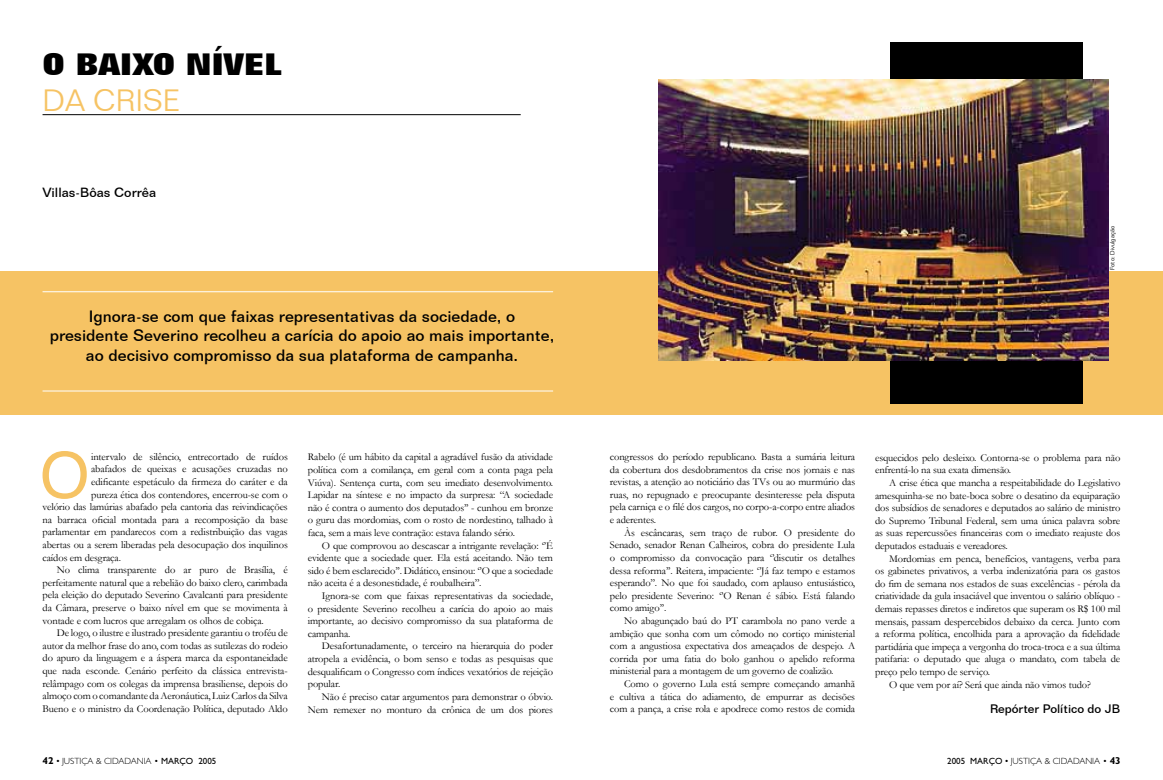
<style>
.page{position:relative;width:1163px;height:780px;background:#fff}
.page>*{position:absolute;margin:0;border:0;box-sizing:border-box;transform-origin:0 0}
.t1{font:63.2px "Helvetica";color:#f6c364}
.t2{font:800 30px "Folio BT";color:#000}
.t3{font:300 30px "Folio BT";color:#f6c364}
.t4{font:500 16px/19.2px "Folio BT";color:#000;text-align:center}
.t5{font:500 13px "Folio BT";color:#000}
.t6{font:500 12px "Folio BT";color:#000}
.t7{font:10.5px/12.6px "Garamond";letter-spacing:-.01em;color:#000;text-align:justify}
.t8{font:300 9px "Gill Sans";color:#000}
.t9{font:300 6px "Folio BT";color:#000}
.s1{font-weight:700;font-size:10px}
.s2{font-weight:400}
</style>
<div class="page">
<div style="left:0;top:271px;width:1162px;height:143px;background:#f6c364"></div>
<hr style="left:43px;top:291px;width:510px;height:1px;background:#fff">
<hr style="left:43px;top:390px;width:510px;height:1px;background:#fff">
<hr style="left:43px;top:114px;width:477px;height:1px;background:#000">
<div style="left:889px;top:43px;width:193px;height:361px;background:#000"></div>
<img style="left:658px;top:79px;width:450px;height:282px">
<h2 class="t2" style="left:43px;top:45px;width:241px">O BAIXO NÍVEL</h2>
<h2 class="t3" style="left:43px;top:82px;width:69px">DA CRISE</h2>
<p class="t5" style="left:43px;top:184px;width:115px">Villas-Bôas Corrêa</p>
<h3 class="t4" style="left:50px;top:307px;width:506px">Ignora-se com que faixas representativas da sociedade, o presidente Severino recolheu a carícia do apoio ao mais importante, ao decisivo compromisso da sua plataforma de campanha.</h3>
<h1 class="t1" style="left:40px;top:426px;width:51px">O</h1>
<p class="t7" style="left:91px;top:450px;width:198px">intervalo de silêncio, entrecortado de ruídos</p>
<p class="t7" style="left:91px;top:462px;width:198px">abafados de queixas e acusações cruzadas no</p>
<p class="t7" style="left:91px;top:475px;width:198px">edificante espetáculo da firmeza do caráter e da</p>
<p class="t7" style="left:91px;top:488px;width:198px">pureza ética dos contendores, encerrou-se com o</p>
<p class="t7" style="left:43px;top:500px;width:247px">velório das lamúrias abafado pela cantoria das reivindicações</p>
<p class="t7" style="left:43px;top:513px;width:247px">na barraca oficial montada para a recomposição da base</p>
<p class="t7" style="left:43px;top:525px;width:247px">parlamentar em pandarecos com a redistribuição das vagas</p>
<p class="t7" style="left:43px;top:538px;width:247px">abertas ou a serem liberadas pela desocupação dos inquilinos</p>
<p class="t7" style="left:43px;top:551px;width:80px">caídos em desgraça.</p>
<p class="t7" style="left:57px;top:563px;width:232px">No clima transparente do ar puro de Brasília, é</p>
<p class="t7" style="left:43px;top:576px;width:247px">perfeitamente natural que a rebelião do baixo clero, carimbada</p>
<p class="t7" style="left:43px;top:588px;width:247px">pela eleição do deputado Severino Cavalcanti para presidente</p>
<p class="t7" style="left:43px;top:601px;width:247px">da Câmara, preserve o baixo nível em que se movimenta à</p>
<p class="t7" style="left:43px;top:614px;width:223px">vontade e com lucros que arregalam os olhos de cobiça.</p>
<p class="t7" style="left:57px;top:626px;width:232px">De logo, o ilustre e ilustrado presidente garantiu o troféu de</p>
<p class="t7" style="left:43px;top:639px;width:247px">autor da melhor frase do ano, com todas as sutilezas do rodeio</p>
<p class="t7" style="left:43px;top:651px;width:247px">do apuro da linguagem e a áspera marca da espontaneidade</p>
<p class="t7" style="left:43px;top:664px;width:247px">que nada esconde. Cenário perfeito da clássica entrevista-</p>
<p class="t7" style="left:43px;top:677px;width:247px">relâmpago com os colegas da imprensa brasiliense, depois do</p>
<p class="t7" style="left:43px;top:689px;width:247px">almoço com o comandante da Aeronáutica, Luiz Carlos da Silva</p>
<p class="t7" style="left:43px;top:702px;width:247px">Bueno e o ministro da Coordenação Política, deputado Aldo</p>
<p class="t7" style="left:308px;top:450px;width:247px">Rabelo (é um hábito da capital a agradável fusão da atividade política com a comilança, em geral com a conta paga pela Viúva). Sentença curta, com seu imediato desenvolvimento.<br>Lapidar na síntese e no impacto da surpresa: “A sociedade não é contra o aumento dos deputados’’ - cunhou em bronze o guru das mordomias, com o rosto de nordestino, talhado à faca, sem a mais leve contração: estava falando sério.</p>
<p class="t7" style="left:308px;top:539px;width:247px;text-indent:14px">O que comprovou ao descascar a intrigante revelação: ‘’É evidente que a sociedade quer. Ela está aceitando. Não tem sido é bem esclarecido’’. Didático, ensinou: ‘’O que a sociedade não aceita é a desonestidade, é roubalheira’’.</p>
<p class="t7" style="left:308px;top:589px;width:247px;text-indent:14px">Ignora-se com que faixas representativas da sociedade, o presidente Severino recolheu a carícia do apoio ao mais importante, ao decisivo compromisso da sua plataforma de campanha.</p>
<p class="t7" style="left:308px;top:639px;width:247px;text-indent:14px">Desafortunadamente, o terceiro na hierarquia do poder atropela a evidência, o bom senso e todas as pesquisas que desqualificam o Congresso com índices vexatórios de rejeição popular.</p>
<p class="t7" style="left:308px;top:690px;width:247px;text-align:right">Não é preciso catar argumentos para demonstrar o óbvio.<br>Nem remexer no monturo da crônica de um dos piores</p>
<p class="t9" style="left:1108px;top:270px;width:45px;rotate:-90deg">FOTO: DIVULGAÇÃO</p>
<p class="t7" style="left:609px;top:450px;width:247px">congressos do período republicano. Basta a sumária leitura da cobertura dos desdobramentos da crise nos jornais e nas revistas, a atenção ao noticiário das TVs ou ao murmúrio das ruas, no repugnado e preocupante desinteresse pela disputa pela carniça e o filé dos cargos, no corpo-a-corpo entre aliados e aderentes.</p>
<p class="t7" style="left:609px;top:526px;width:247px;text-indent:14px">Às escâncaras, sem traço de rubor. O presidente do Senado, senador Renan Calheiros, cobra do presidente Lula o compromisso da convocação para ‘’discutir os detalhes dessa reforma’’. Reitera, impaciente: ‘’Já faz tempo e estamos esperando’’. No que foi saudado, com aplauso entusiástico, pelo presidente Severino: ‘’O Renan é sábio. Está falando como amigo’’.</p>
<p class="t7" style="left:609px;top:614px;width:247px;text-indent:14px">No abagunçado baú do PT carambola no pano verde a ambição que sonha com um cômodo no cortiço ministerial com a angustiosa expectativa dos ameaçados de despejo. A corrida por uma fatia do bolo ganhou o apelido reforma ministerial para a montagem de um governo de coalizão.</p>
<p class="t7" style="left:609px;top:677px;width:247px;text-indent:14px">Como o governo Lula está sempre começando amanhã e cultiva a tática do adiamento, de empurrar as decisões com a pança, a crise rola e apodrece como restos de comida</p>
<p class="t7" style="left:874px;top:451px;width:247px">esquecidos pelo desleixo. Contorna-se o problema para não enfrentá-lo na sua exata dimensão.</p>
<p class="t7" style="left:874px;top:476px;width:247px;text-indent:14px">A crise ética que mancha a respeitabilidade do Legislativo amesquinha-se no bate-boca sobre o desatino da equiparação dos subsídios de senadores e deputados ao salário de ministro do Supremo Tribunal Federal, sem uma única palavra sobre as suas repercussões financeiras com o imediato reajuste dos deputados estaduais e vereadores.</p>
<p class="t7" style="left:889px;top:551px;width:232px">Mordomias em penca, benefícios, vantagens, verba para</p>
<p class="t7" style="left:874px;top:564px;width:247px">os gabinetes privativos, a verba indenizatória para os gastos</p>
<p class="t7" style="left:874px;top:577px;width:247px">do fim de semana nos estados de suas excelências - pérola da</p>
<p class="t7" style="left:874px;top:589px;width:247px">criatividade da gula insaciável que inventou o salário oblíquo -</p>
<p class="t7" style="left:874px;top:602px;width:247px">demais repasses diretos e indiretos que superam os R$ 100 mil</p>
<p class="t7" style="left:874px;top:614px;width:247px">mensais, passam despercebidos debaixo da cerca. Junto com</p>
<p class="t7" style="left:874px;top:627px;width:247px">a reforma política, encolhida para a aprovação da fidelidade</p>
<p class="t7" style="left:874px;top:640px;width:247px">partidária que impeça a vergonha do troca-troca e a sua última</p>
<p class="t7" style="left:874px;top:652px;width:247px">patifaria: o deputado que aluga o mandato, com tabela de</p>
<p class="t7" style="left:874px;top:665px;width:116px">preço pelo tempo de serviço.</p>
<p class="t7" style="left:889px;top:677px;width:203px">O que vem por aí? Será que ainda não vimos tudo?</p>
<p class="t6" style="left:989px;top:701px;width:132px">Repórter Político do JB</p>
<p class="t8" style="left:43px;top:755px;width:175px"><span class="s1">42</span> <span class="s2">•</span> JUSTIÇA &amp; CIDADANIA • <span class="s2">MARÇO 2005</span></p>
<p class="t8" style="left:947px;top:755px;width:175px"><span class="s2">2005 MARÇO •</span> JUSTIÇA &amp; CIDADANIA • <span class="s1">43</span></p>
</div>
